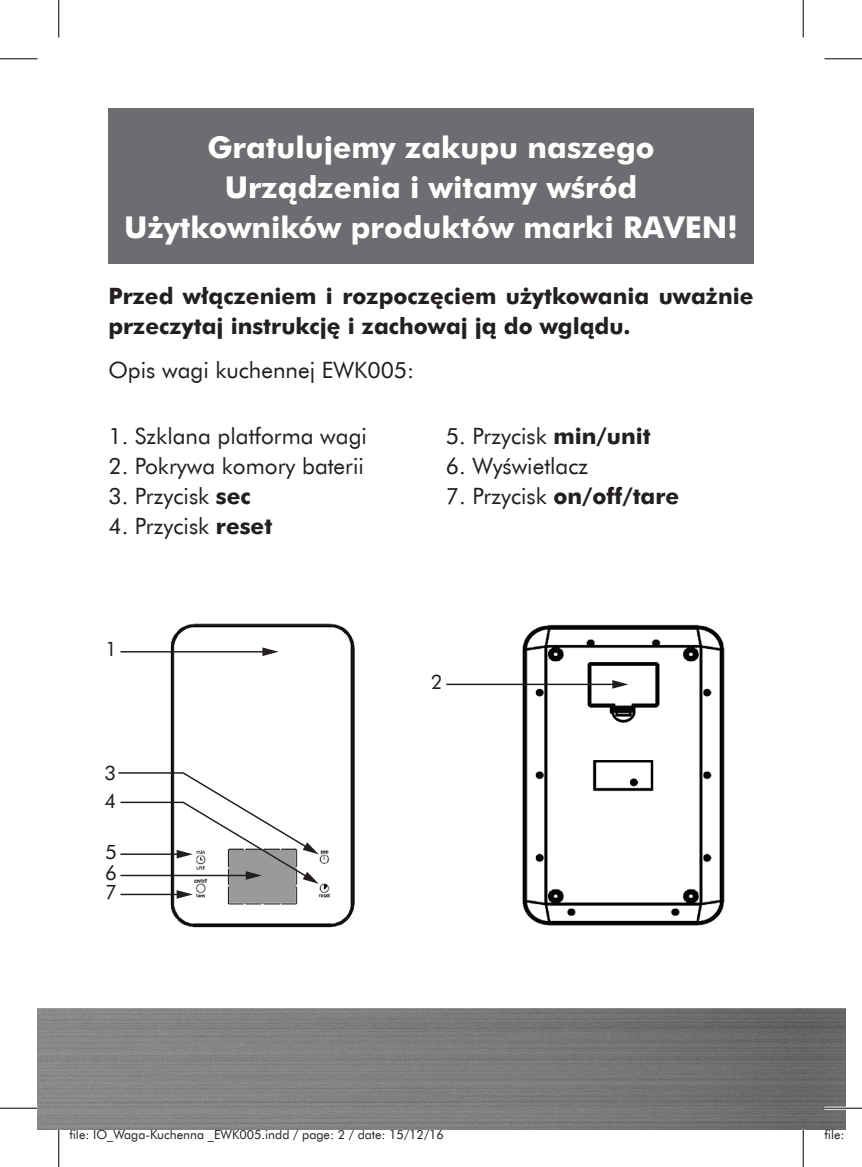
<style>
.page{position:relative;width:862px;height:1167px;background:#fff}
.page>*{position:absolute;margin:0;border:0;box-sizing:border-box;transform-origin:0 0}
.t1{font:700 30px/40px "Futura EU";color:#fff;text-align:center}
.t2{font:22.5px "Futura EU";color:#231f20}
.t3{font:700 22.5px/30px "Futura EU";color:#231f20}
.t4{font:20px/40.2px "Futura EU";color:#231f20}
.t5{font:12.5px "Futura EU";color:#231f20}
.s1{font-weight:700}
.s2{font-weight:400}
</style>
<div class="page">
<img style="left:803px;top:1008px;width:42px;height:121px">
<div style="left:108px;top:108px;width:645px;height:156px;background:#6c6d70"></div>
<img style="left:38px;top:1008px;width:765px;height:121px">
<img style="left:160px;top:623px;width:195px;height:305px">
<img style="left:500px;top:624px;width:225px;height:302px">
<hr style="left:120px;top:651px;width:145px;height:1px;background:#231f20">
<svg style="left:262px;top:647px;width:16px;height:9px"></svg>
<hr style="left:446px;top:683px;width:169px;height:2px;background:#231f20">
<svg style="left:612px;top:680px;width:16px;height:8px"></svg>
<hr style="left:120px;top:893px;width:60px;height:2px;background:#231f20">
<svg style="left:177px;top:890px;width:16px;height:8px"></svg>
<svg style="left:118px;top:771px;width:201px;height:112px"></svg>
<hr style="left:824px;top:1106px;width:38px;height:3px;background:#fff">
<hr style="left:0;top:58px;width:38px;height:1px;background:#000">
<hr style="left:824px;top:58px;width:38px;height:1px;background:#000">
<hr style="left:0;top:1107px;width:38px;height:1px;background:#000">
<hr style="left:824px;top:1107px;width:38px;height:1px;background:#000">
<hr style="left:58px;top:0;width:1px;height:37px;background:#000">
<hr style="left:58px;top:1129px;width:1px;height:37px;background:#000">
<hr style="left:802px;top:0;width:1px;height:37px;background:#000">
<hr style="left:802px;top:1129px;width:1px;height:37px;background:#000">
<h1 class="t1" style="left:124px;top:128px;width:615px">Gratulujemy zakupu naszego<br>Urządzenia i witamy wśród<br>Użytkowników produktów marki RAVEN!</h1>
<p class="t3" style="left:108px;top:282px;width:646px">Przed włączeniem i rozpoczęciem użytkowania uważnie przeczytaj instrukcję i zachowaj ją do wglądu.</p>
<p class="t2" style="left:108px;top:356px;width:307px">Opis wagi kuchennej EWK005:</p>
<p class="t2" style="left:108px;top:422px;width:260px">1. Szklana platforma wagi</p>
<p class="t2" style="left:108px;top:452px;width:257px">2. Pokrywa komory baterii</p>
<p class="t2" style="left:108px;top:482px;width:144px">3. Przycisk <span class="s1">sec</span></p>
<p class="t2" style="left:108px;top:512px;width:165px">4. Przycisk <span class="s1">reset</span></p>
<p class="t4" style="left:105px;top:629px;width:13px">1</p>
<p class="t4" style="left:104px;top:753px;width:13px">3</p>
<p class="t4" style="left:104px;top:781px;width:13px">4</p>
<p class="t4" style="left:105px;top:832px;width:13px">5<br>7</p>
<p class="t4" style="left:105px;top:853px;width:13px">6</p>
<p class="t2" style="left:446px;top:422px;width:206px">5. Przycisk <span class="s1">min/unit</span></p>
<p class="t2" style="left:446px;top:452px;width:144px">6. Wyświetlacz</p>
<p class="t3" style="left:446px;top:482px;width:235px"><span class="s2">7. Przycisk</span> on/off/tare</p>
<p class="t4" style="left:431px;top:662px;width:13px">2</p>
<p class="t5" style="left:69px;top:1126px;width:376px">file: IO_Waga-Kuchenna _EWK005.indd / page: 2 / date: 15/12/16</p>
<p class="t5" style="left:824px;top:1126px;width:39px">file: IO</p>
</div>
